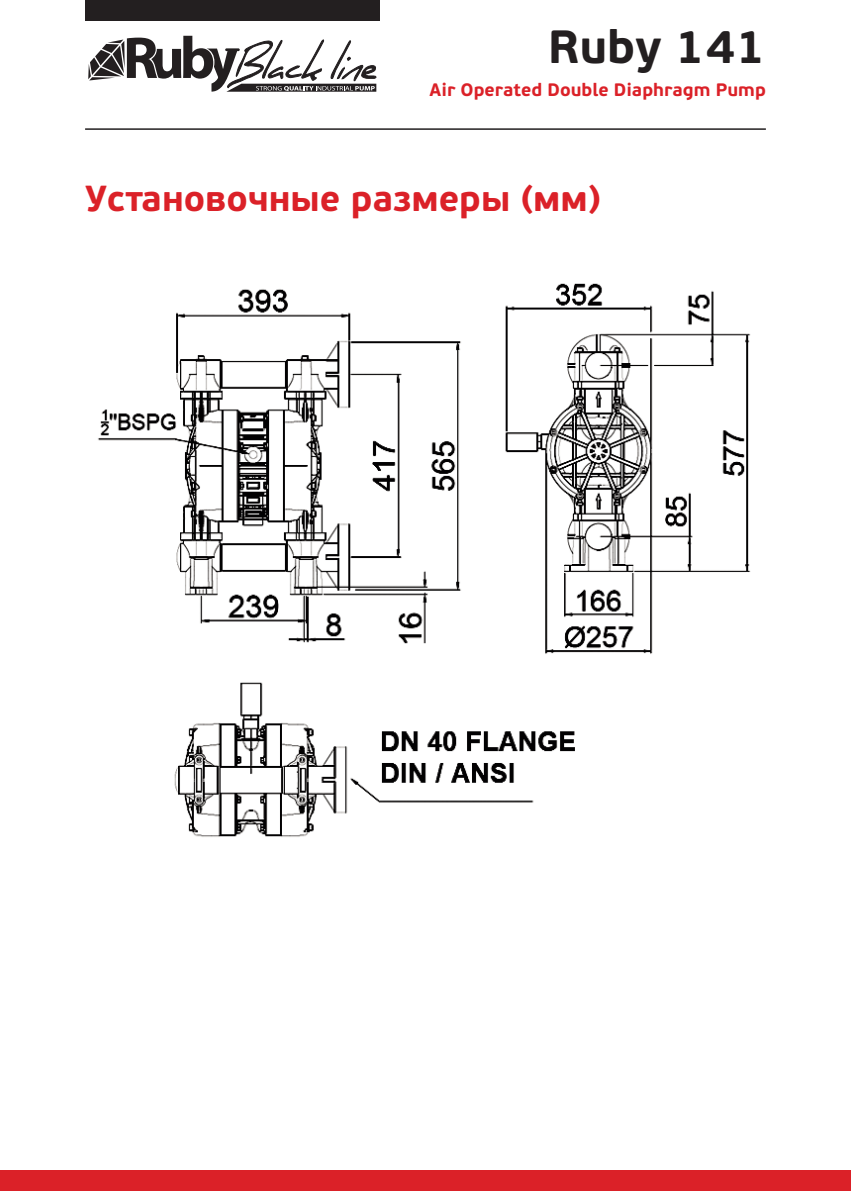
<style>
.page{position:relative;width:851px;height:1191px;background:#fff}
.page>*{position:absolute;margin:0;border:0;box-sizing:border-box;transform-origin:0 0}
.t1{font:700 46.5px "PF Beau Sans Pro";color:#231f20}
.t2{font:700 36px "PF Beau Sans Pro";color:#db2128}
.t3{font:700 18px "PF Beau Sans Pro";color:#db2128}
</style>
<div class="page">
<div style="left:0;top:1169px;width:850px;height:22px;background:#db2128"></div>
<div style="left:85px;top:0;width:294px;height:21px;background:#231f20"></div>
<svg style="left:88px;top:36px;width:288px;height:56px"></svg>
<hr style="left:85px;top:128px;width:680px;height:2px;background:#231f20">
<img style="left:98px;top:283px;width:653px;height:554px">
<h1 class="t1" style="left:548px;top:18px;width:219px">Ruby 141</h1>
<p class="t3" style="left:429px;top:79px;width:338px">Air Operated Double Diaphragm Pump</p>
<h2 class="t2" style="left:85px;top:176px;width:517px">Установочные размеры (мм)</h2>
</div>
